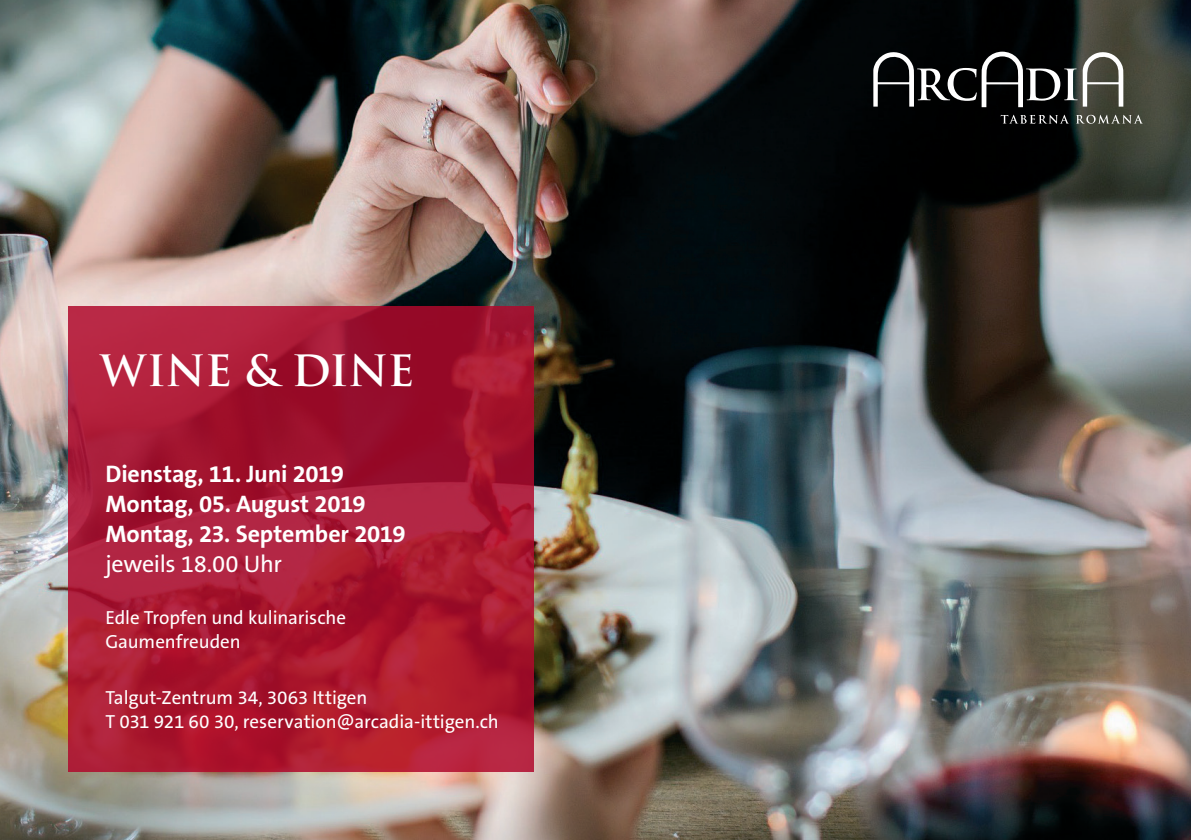
<style>
.page{position:relative;width:1191px;height:840px;background:#fff}
.page>*{position:absolute;margin:0;border:0;box-sizing:border-box;transform-origin:0 0}
.t1{font:700 42px "Trajan";letter-spacing:-.005em;color:#fff}
.t2{font:700 24px/30px "The Sans B7";letter-spacing:-.01em;color:#fff}
.t3{font:24px "The Sans B5 Plain";letter-spacing:-.015em;color:#fff}
.t4{font:19px/24px "The Sans B5 Plain";letter-spacing:-.005em;color:#fff}
</style>
<div class="page">
<img style="left:0;top:0;width:1191px;height:839px">
<svg style="left:68px;top:306px;width:465px;height:465px;background:#a91933"></svg>
<svg style="left:1000px;top:115px;width:69px;height:9px"></svg>
<svg style="left:1076px;top:115px;width:67px;height:9px"></svg>
<svg style="left:873px;top:52px;width:251px;height:55px"></svg>
<h1 class="t1" style="left:100px;top:344px;width:316px">WINE &amp; DINE</h1>
<p class="t2" style="left:105px;top:459px;width:301px">Dienstag, 11. Juni 2019<br>Montag, 05. August 2019<br>Montag, 23. September 2019</p>
<p class="t3" style="left:105px;top:550px;width:178px">jeweils 18.00 Uhr</p>
<p class="t4" style="left:105px;top:605px;width:242px">Edle Tropfen und kulinarische<br>Gaumenfreuden</p>
<p class="t4" style="left:105px;top:686px;width:395px">Talgut-Zentrum 34, 3063 Ittigen<br>T 031 921 60 30, reservation@arcadia-ittigen.ch</p>
</div>
